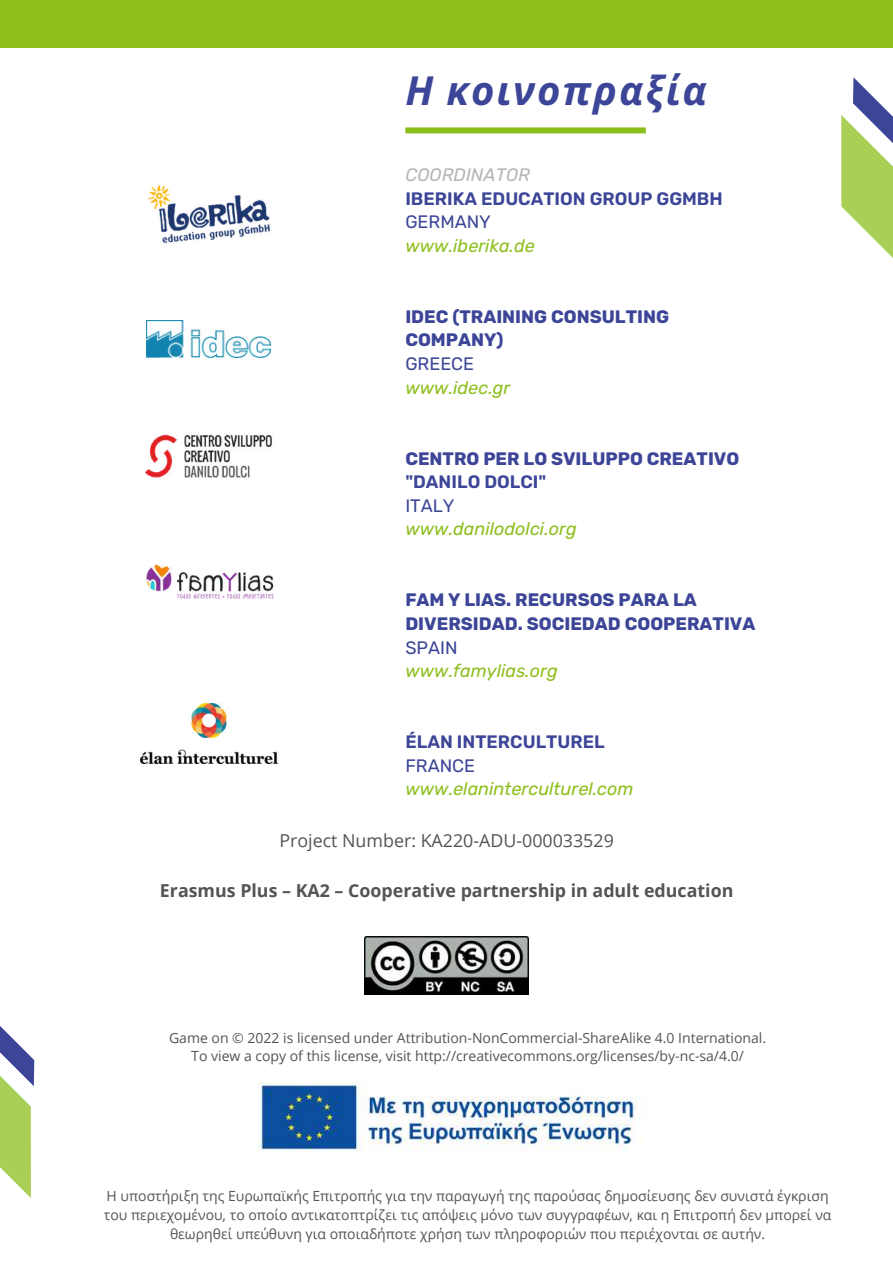
<style>
.page{position:relative;width:893px;height:1264px;background:#fff}
.page>*{position:absolute;margin:0;border:0;box-sizing:border-box;transform-origin:0 0}
.t1{font:italic 700 40.05px "Noto Sans";letter-spacing:.05em;color:#3c4597}
.t2{font:700 18px/23.7px "Rubik";color:#3c4597}
.t3{font:italic 18px "Rubik";color:#8dbf1c}
.t4{font:600 18px "Rubik";color:#3c4597}
.t5{font:18px "Rubik";color:#3c4597}
.t6{font:italic 18px "Rubik";color:#b4b5b4}
.t7{font:700 17.85px "Open Sans";color:#545454}
.t8{font:17.85px "Open Sans";color:#545454}
.t9{font:13.95px/19.2px "Open Sans";color:#545454;text-align:center}
</style>
<div class="page">
<svg style="left:0;top:1026px;width:34px;height:172px"></svg>
<div style="left:405px;top:127px;width:240px;height:6px;background:#8dbf1c"></div>
<img style="left:147px;top:185px;width:124px;height:59px">
<img style="left:146px;top:320px;width:124px;height:37px">
<img style="left:145px;top:434px;width:128px;height:45px">
<img style="left:144px;top:564px;width:130px;height:35px">
<img style="left:140px;top:703px;width:137px;height:61px">
<div style="left:0;top:0;width:892px;height:47px;background:#8dbf1c"></div>
<img style="left:365px;top:936px;width:163px;height:58px">
<svg style="left:841px;top:77px;width:51px;height:180px"></svg>
<img style="left:258px;top:1082px;width:379px;height:69px">
<h1 class="t1" style="left:405px;top:62px;width:303px">Η κοινοπραξία</h1>
<p class="t6" style="left:405px;top:164px;width:126px">COORDINATOR</p>
<p class="t4" style="left:405px;top:188px;width:319px">IBERIKA EDUCATION GROUP GGMBH</p>
<p class="t5" style="left:405px;top:211px;width:87px">GERMANY</p>
<p class="t3" style="left:405px;top:235px;width:131px">www.iberika.de</p>
<p class="t2" style="left:405px;top:305px;width:265px">IDEC (TRAINING CONSULTING<br>COMPANY)</p>
<p class="t5" style="left:405px;top:353px;width:70px">GREECE</p>
<p class="t3" style="left:405px;top:377px;width:107px">www.idec.gr</p>
<p class="t2" style="left:405px;top:446px;width:335px">CENTRO PER LO SVILUPPO CREATIVO</p>
<p class="t4" style="left:405px;top:471px;width:142px">"DANILO DOLCI"</p>
<p class="t5" style="left:405px;top:495px;width:51px">ITALY</p>
<p class="t3" style="left:405px;top:518px;width:173px">www.danilodolci.org</p>
<p class="t2" style="left:405px;top:588px;width:351px">FAM Y LIAS. RECURSOS PARA LA<br>DIVERSIDAD. SOCIEDAD COOPERATIVA</p>
<p class="t5" style="left:405px;top:636px;width:54px">SPAIN</p>
<p class="t3" style="left:405px;top:660px;width:154px">www.famylias.org</p>
<p class="t4" style="left:405px;top:731px;width:201px">ÉLAN INTERCULTUREL</p>
<p class="t5" style="left:405px;top:755px;width:71px">FRANCE</p>
<p class="t3" style="left:405px;top:778px;width:230px">www.elaninterculturel.com</p>
<p class="t8" style="left:279px;top:828px;width:336px">Project Number: KA220-ADU-000033529</p>
<p class="t7" style="left:160px;top:877px;width:575px">Erasmus Plus – KA2 – Cooperative partnership in adult education</p>
<p class="t9" style="left:169px;top:1028px;width:598px;line-height:18.3px">Game on © 2022 is licensed under Attribution-NonCommercial-ShareAlike 4.0 International.<br>To view a copy of this license, visit http://creativecommons.org/licenses/by-nc-sa/4.0/</p>
<p class="t9" style="left:104px;top:1185px;width:729px">Η υποστήριξη της Ευρωπαϊκής Επιτροπής για την παραγωγή της παρούσας δημοσίευσης δεν συνιστά έγκριση του περιεχομένου, το οποίο αντικατοπτρίζει τις απόψεις μόνο των συγγραφέων, και η Επιτροπή δεν μπορεί να θεωρηθεί υπεύθυνη για οποιαδήποτε χρήση των πληροφοριών που περιέχονται σε αυτήν.</p>
</div>
